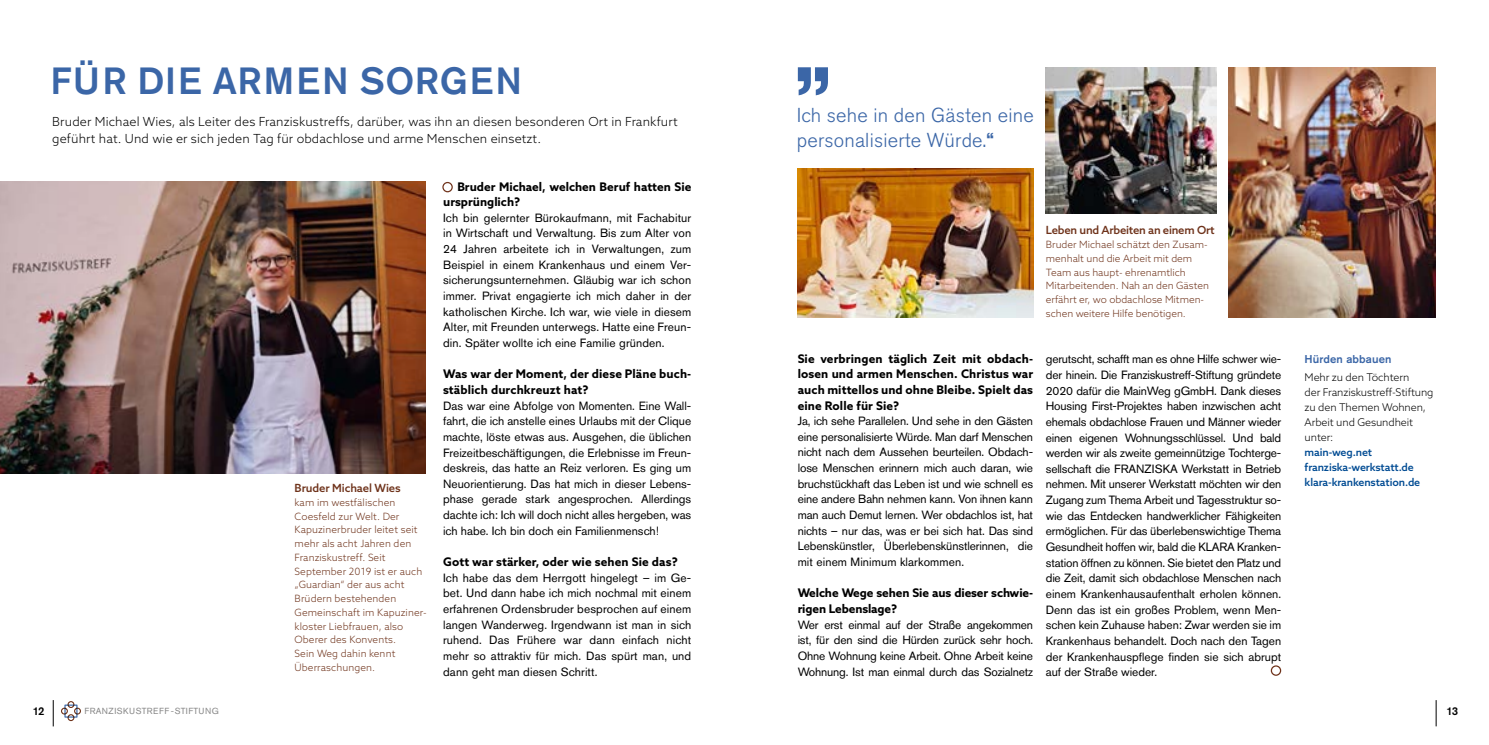
<style>
.page{position:relative;width:1489px;height:745px;background:#fff}
.page>*{position:absolute;margin:0;border:0;box-sizing:border-box;transform-origin:0 0}
.t1{font:500 100.12px "Akzidenz Grotesk Std";color:#3b66a7}
.t2{font:500 37.5px "Akzidenz Grotesk Std";letter-spacing:.055em;color:#3b66a7}
.t3{font:300 20px/25px "Akzidenz Grotesk Std";letter-spacing:.01em;color:#3b66a7}
.t4{font:300 12.5px/17.5px "Azo Sans";letter-spacing:.01em;color:#000}
.t5{font:11.88px/15.6px "Akzidenz Grotesk Std";color:#000;text-align:justify}
.t6{font:700 11.88px/15.6px "Azo Sans";letter-spacing:.01em;color:#000}
.t7{font:700 11.88px/15.6px "Azo Sans";letter-spacing:-.01em;color:#000}
.t8{font:500 11.25px "Azo Sans";letter-spacing:-.02em;color:#6e321a}
.t9{font:500 11.25px "Akzidenz Grotesk Std";letter-spacing:.01em;color:#3b66a7}
.t10{font:500 11.25px "Akzidenz Grotesk Std";color:#000}
.t11{font:300 10.62px/15px "Azo Sans";letter-spacing:-.01em;color:#000}
.t12{font:500 10.62px/15px "Azo Sans";letter-spacing:-.01em;color:#004b93}
.t13{font:300 10px/13.8px "Azo Sans";letter-spacing:.01em;color:#6e321a}
.t14{font:8.75px "Akzidenz Grotesk Std";letter-spacing:.055em;color:#878787}
.s1{font-weight:500}
</style>
<div class="page">
<svg style="left:53px;top:700px;width:1px;height:26px"></svg>
<svg style="left:61px;top:701px;width:20px;height:19px"></svg>
<img style="left:0;top:182px;width:425px;height:291px">
<div style="left:442px;top:182px;width:11px;height:10px;border:1px solid #71341c;border-radius:50%"></div>
<svg style="left:1435px;top:700px;width:1px;height:25px"></svg>
<div style="left:1270px;top:665px;width:11px;height:10px;border:1px solid #6e321a;border-radius:50%"></div>
<img style="left:1228px;top:67px;width:207px;height:250px">
<img style="left:797px;top:169px;width:236px;height:148px">
<img style="left:1045px;top:67px;width:170px;height:146px">
<h2 class="t2" style="left:50px;top:58px;width:473px">FÜR DIE ARMEN SORGEN</h2>
<p class="t4" style="left:52px;top:112px;width:627px">Bruder Michael Wies, als Leiter des Franziskustreffs, darüber, was ihn an diesen besonderen Ort in Frankfurt geführt hat. Und wie er sich jeden Tag für obdachlose und arme Menschen einsetzt.</p>
<p class="t6" style="left:443px;top:178px;width:250px;text-indent:14px">Bruder Michael, welchen Beruf hatten Sie ursprünglich?</p>
<p class="t5" style="left:443px;top:210px;width:250px">Ich bin gelernter Bürokaufmann, mit Fachabitur in Wirtschaft und Verwaltung. Bis zum Alter von 24 Jahren arbeitete ich in Verwaltungen, zum Beispiel in einem Krankenhaus und einem Ver&shy;sicherungsunternehmen. Gläubig war ich schon immer. Privat engagierte ich mich daher in der katholischen Kirche. Ich war, wie viele in diesem Alter, mit Freunden unterwegs. Hatte eine Freun&shy;din. Später wollte ich eine Familie gründen.</p>
<p class="t6" style="left:443px;top:366px;width:250px">Was war der Moment, der diese Pläne buch&shy;stäblich durchkreuzt hat?</p>
<p class="t5" style="left:443px;top:397px;width:250px">Das war eine Abfolge von Momenten. Eine Wall&shy;fahrt, die ich anstelle eines Urlaubs mit der Clique machte, löste etwas aus. Ausgehen, die üblichen Freizeitbeschäftigungen, die Erlebnisse im Freun&shy;deskreis, das hatte an Reiz verloren. Es ging um Neuorientierung. Das hat mich in dieser Lebens&shy;phase gerade stark angesprochen. Allerdings dachte ich: Ich will doch nicht alles hergeben, was ich habe. Ich bin doch ein Familienmensch!</p>
<p class="t6" style="left:443px;top:553px;width:236px">Gott war stärker, oder wie sehen Sie das?</p>
<p class="t5" style="left:443px;top:569px;width:250px">Ich habe das dem Herrgott hingelegt – im Ge&shy;bet. Und dann habe ich mich nochmal mit einem erfahrenen Ordensbruder besprochen auf einem langen Wanderweg. Irgendwann ist man in sich ruhend. Das Frühere war dann einfach nicht mehr so attraktiv für mich. Das spürt man, und dann geht man diesen Schritt.</p>
<p class="t8" style="left:294px;top:480px;width:108px">Bruder Michael Wies</p>
<p class="t13" style="left:294px;top:495px;width:133px">kam im westfälischen<br>Coesfeld zur Welt. Der<br>Kapuzinerbruder leitet seit mehr als acht Jahren den<br>Franziskustreff. Seit<br>September 2019 ist er auch „Guardian“ der aus acht<br>Brüdern bestehenden<br>Gemeinschaft im Kapuziner&shy;kloster Liebfrauen, also<br>Oberer des Konvents.<br>Sein Weg dahin kennt<br>Überraschungen.</p>
<p class="t10" style="left:33px;top:703px;width:13px">12</p>
<p class="t14" style="left:85px;top:705px;width:136px">FRANZISKUSTREFF -STIFTUNG</p>
<h1 class="t1" style="left:794px;top:-15px;width:39px">„</h1>
<h3 class="t3" style="left:796px;top:102px;width:238px">Ich sehe in den Gästen eine personalisierte Würde.<span class="s1">“</span></h3>
<p class="t8" style="left:1045px;top:223px;width:170px">Leben und Arbeiten an einem Ort</p>
<p class="t13" style="left:1045px;top:237px;width:165px">Bruder Michael schätzt den Zusam&shy;menhalt und die Arbeit mit dem<br>Team aus haupt- ehrenamtlich<br>Mitarbeitenden. Nah an den Gästen erfährt er, wo obdachlose Mitmen&shy;schen weitere Hilfe benötigen.</p>
<p class="t6" style="left:797px;top:350px;width:237px;text-align:justify">Sie verbringen täglich Zeit mit obdach&shy;losen und armen Menschen. Christus war auch mittellos und ohne Bleibe. Spielt das eine Rolle für Sie?</p>
<p class="t5" style="left:797px;top:413px;width:237px">Ja, ich sehe Parallelen. Und sehe in den Gästen eine personalisierte Würde. Man darf Menschen nicht nach dem Aussehen beurteilen. Obdach&shy;lose Menschen erinnern mich auch daran, wie bruchstückhaft das Leben ist und wie schnell es eine andere Bahn nehmen kann. Von ihnen kann man auch Demut lernen. Wer obdachlos ist, hat nichts – nur das, was er bei sich hat. Das sind Lebenskünstler, Überlebenskünstlerinnen, die mit einem Minimum klarkommen.</p>
<p class="t7" style="left:797px;top:584px;width:237px">Welche Wege sehen Sie aus dieser schwie&shy;rigen Lebenslage?</p>
<p class="t5" style="left:797px;top:616px;width:237px">Wer erst einmal auf der Straße angekommen ist, für den sind die Hürden zurück sehr hoch.<br>Ohne Wohnung keine Arbeit. Ohne Arbeit keine Wohnung. Ist man einmal durch das Sozialnetz</p>
<p class="t5" style="left:1045px;top:351px;width:237px">gerutscht, schafft man es ohne Hilfe schwer wie&shy;der hinein. Die Franziskustreff-Stiftung gründete 2020 dafür die MainWeg gGmbH. Dank dieses Housing First-Projektes haben inzwischen acht ehemals obdachlose Frauen und Männer wieder einen eigenen Wohnungsschlüssel. Und bald werden wir als zweite gemeinnützige Tochterge&shy;sellschaft die FRANZISKA Werkstatt in Betrieb nehmen. Mit unserer Werkstatt möchten wir den Zugang zum Thema Arbeit und Tagesstruktur so&shy;wie das Entdecken handwerklicher Fähigkeiten ermöglichen. Für das überlebenswichtige Thema Gesundheit hoffen wir, bald die KLARA Kranken&shy;station öffnen zu können. Sie bietet den Platz und die Zeit, damit sich obdachlose Menschen nach einem Krankenhausaufenthalt erholen können.<br>Denn das ist ein großes Problem, wenn Men&shy;schen kein Zuhause haben: Zwar werden sie im Krankenhaus behandelt. Doch nach den Tagen der Krankenhauspflege finden sie sich abrupt auf der Straße wieder.</p>
<p class="t9" style="left:1304px;top:351px;width:88px">Hürden abbauen</p>
<p class="t11" style="left:1304px;top:369px;width:130px">Mehr zu den Töchtern<br>der Franziskustreff-Stiftung zu den Themen Wohnen,<br>Arbeit und Gesundheit unter:</p>
<p class="t12" style="left:1304px;top:444px;width:117px">main-weg.net franziska-werkstatt.de klara-krankenstation.de</p>
<p class="t10" style="left:1446px;top:703px;width:13px">13</p>
</div>
